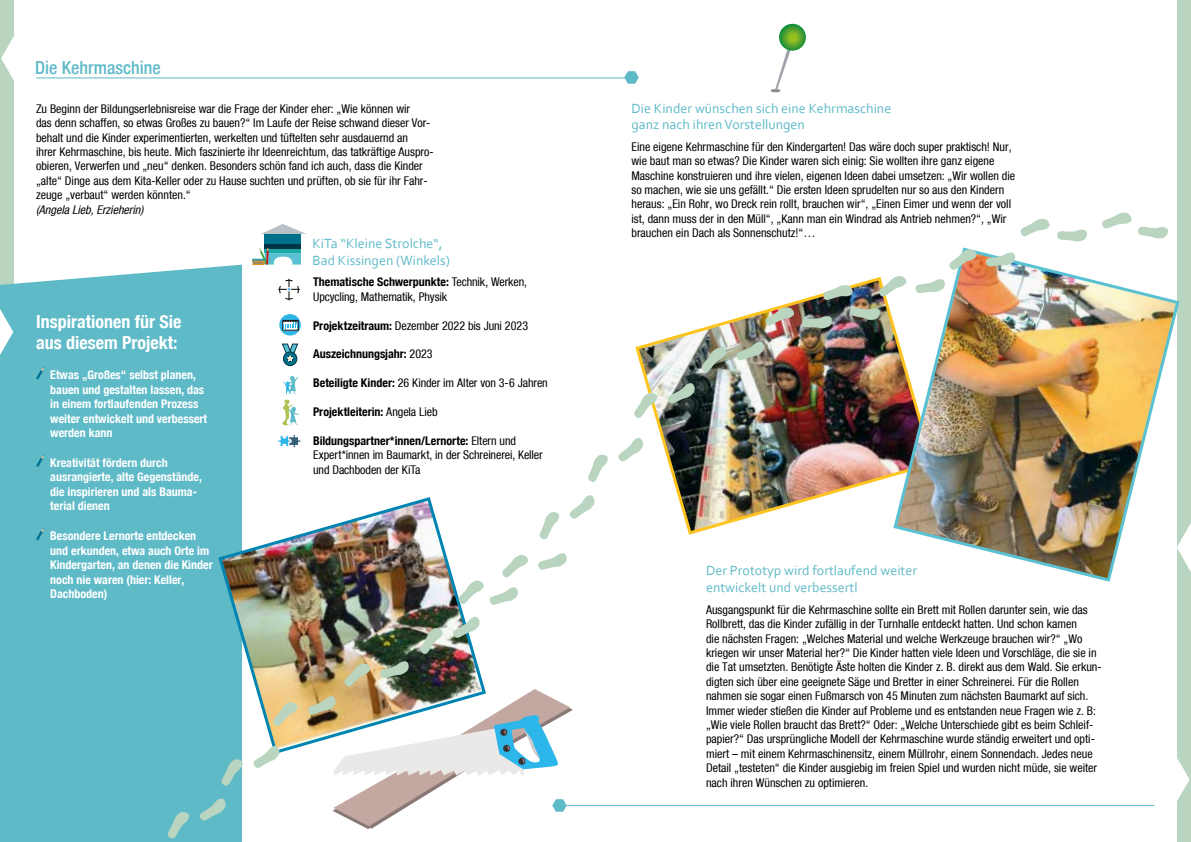
<style>
.page{position:relative;width:1191px;height:842px;background:#fff}
.page>*{position:absolute;margin:0;border:0;box-sizing:border-box;transform-origin:0 0}
.t1{font:700 condensed 18px/21.6px "Bfz";color:#fff}
.t2{font:500 condensed 18px "Bfz";color:#5fbac8}
.t3{font:14px/16.8px "Corbel";color:#5fbac8}
.t4{font:condensed 12px/14.4px "Bfz";color:#000}
.t5{font:700 condensed 12px/14.4px "Bfz";color:#fff}
.t6{font:700 condensed 12px "Bfz";color:#000}
.t7{font:italic condensed 12px "Bfz";color:#000}
.s1{font-weight:700}
.s2{font-weight:400}
</style>
<div class="page">
<div style="left:0;top:0;width:13px;height:842px;background:#b9d5c0"></div>
<div style="left:1177px;top:0;width:14px;height:842px;background:#b9d5c0"></div>
<div style="left:0;top:265px;width:242px;height:577px;background:#5fbac8"></div>
<svg style="left:278px;top:279px;width:22px;height:22px"></svg>
<svg style="left:279px;top:314px;width:22px;height:22px"></svg>
<svg style="left:283px;top:352px;width:14px;height:14px"></svg>
<div style="left:283px;top:352px;width:14px;height:14px;border:1px solid #003545;border-radius:50%"></div>
<svg style="left:282px;top:344px;width:16px;height:18px"></svg>
<svg style="left:282px;top:400px;width:17px;height:26px"></svg>
<svg style="left:0;top:309px;width:13px;height:46px"></svg>
<svg style="left:1154px;top:758px;width:35px;height:48px"></svg>
<svg style="left:1px;top:0;width:145px;height:121px"></svg>
<svg style="left:1181px;top:523px;width:10px;height:49px"></svg>
<hr style="left:36px;top:77px;width:595px;height:1px;background:#5fbac8">
<svg style="left:624px;top:71px;width:15px;height:13px"></svg>
<svg style="left:278px;top:435px;width:23px;height:13px"></svg>
<svg style="left:283px;top:376px;width:15px;height:18px"></svg>
<img style="left:216px;top:495px;width:264px;height:261px">
<img style="left:635px;top:277px;width:256px;height:258px">
<img style="left:891px;top:247px;width:290px;height:335px">
<hr style="left:559px;top:805px;width:595px;height:1px;background:#5fbac8">
<img style="left:770px;top:89px;width:11px;height:4px">
<svg style="left:775px;top:50px;width:16px;height:41px"></svg>
<svg style="left:779px;top:24px;width:27px;height:27px"></svg>
<svg style="left:36px;top:366px;width:8px;height:13px"></svg>
<svg style="left:36px;top:454px;width:8px;height:13px"></svg>
<svg style="left:36px;top:527px;width:8px;height:13px"></svg>
<div style="left:265px;top:233px;width:36px;height:11px;background:#00718c"></div>
<svg style="left:261px;top:224px;width:45px;height:10px"></svg>
<div style="left:265px;top:244px;width:36px;height:5px;background:#003545"></div>
<svg style="left:252px;top:246px;width:49px;height:19px"></svg>
<svg style="left:200px;top:798px;width:26px;height:23px"></svg>
<svg style="left:168px;top:812px;width:21px;height:26px"></svg>
<svg style="left:253px;top:746px;width:26px;height:22px"></svg>
<svg style="left:221px;top:759px;width:22px;height:27px"></svg>
<svg style="left:273px;top:702px;width:24px;height:24px"></svg>
<img style="left:308px;top:661px;width:265px;height:168px">
<svg style="left:453px;top:617px;width:26px;height:21px"></svg>
<svg style="left:420px;top:628px;width:22px;height:26px"></svg>
<svg style="left:538px;top:553px;width:29px;height:17px"></svg>
<svg style="left:458px;top:555px;width:70px;height:50px"></svg>
<svg style="left:569px;top:495px;width:25px;height:24px"></svg>
<svg style="left:539px;top:512px;width:20px;height:27px"></svg>
<svg style="left:618px;top:438px;width:25px;height:24px"></svg>
<svg style="left:588px;top:454px;width:20px;height:28px"></svg>
<svg style="left:667px;top:383px;width:28px;height:20px"></svg>
<svg style="left:634px;top:393px;width:23px;height:25px"></svg>
<svg style="left:736px;top:342px;width:28px;height:18px"></svg>
<svg style="left:701px;top:348px;width:25px;height:24px"></svg>
<svg style="left:802px;top:316px;width:30px;height:12px"></svg>
<svg style="left:765px;top:307px;width:29px;height:19px"></svg>
<svg style="left:850px;top:307px;width:29px;height:13px"></svg>
<svg style="left:823px;top:285px;width:29px;height:15px"></svg>
<svg style="left:915px;top:279px;width:30px;height:14px"></svg>
<svg style="left:879px;top:276px;width:27px;height:21px"></svg>
<svg style="left:985px;top:252px;width:30px;height:14px"></svg>
<svg style="left:949px;top:249px;width:27px;height:21px"></svg>
<svg style="left:1057px;top:230px;width:30px;height:12px"></svg>
<svg style="left:1020px;top:219px;width:29px;height:17px"></svg>
<svg style="left:1138px;top:227px;width:30px;height:11px"></svg>
<svg style="left:1102px;top:213px;width:29px;height:16px"></svg>
<h1 class="t2" style="left:35px;top:57px;width:127px">Die Kehrmaschine</h1>
<p class="t4" style="left:36px;top:101px;width:399px">Zu Beginn der Bildungserlebnisreise war die Frage der Kinder eher: „Wie können wir<br>das denn schaffen, so etwas Großes zu bauen?“ Im Laufe der Reise schwand dieser Vor&shy;behalt und die Kinder experimentierten, werkelten und tüftelten sehr ausdauernd an<br>ihrer Kehrmaschine, bis heute. Mich faszinierte ihr Ideenreichtum, das tatkräftige Auspro&shy;obieren, Verwerfen und „neu“ denken. Besonders schön fand ich auch, dass die Kinder „alte“ Dinge aus dem Kita-Keller oder zu Hause suchten und prüften, ob sie für ihr Fahr&shy;zeuge „verbaut“ werden könnten.“</p>
<p class="t7" style="left:36px;top:202px;width:109px">(Angela Lieb, Erzieherin)</p>
<h1 class="t1" style="left:36px;top:310px;width:147px">Inspirationen für Sie aus diesem Projekt:</h1>
<p class="t5" style="left:50px;top:368px;width:158px">Etwas „Großes“ selbst planen, bauen und gestalten lassen, das in einem fortlaufenden Prozess weiter entwickelt und verbessert werden kann</p>
<p class="t5" style="left:50px;top:455px;width:153px">Kreativität fördern durch ausrangierte, alte Gegenstände, die inspirieren und als Bauma&shy;terial dienen</p>
<p class="t5" style="left:50px;top:529px;width:164px">Besondere Lernorte entdecken und erkunden, etwa auch Orte im<br>Kindergarten, an denen die Kinder noch nie waren (hier: Keller,<br>Dachboden)</p>
<p class="t3" style="left:312px;top:234px;width:139px">KiTa “Kleine Strolche“,<br>Bad Kissingen (Winkels)</p>
<p class="t4" style="left:313px;top:275px;width:215px"><span class="s1">Thematische Schwerpunkte:</span> Technik, Werken,<br>Upcycling, Mathematik, Physik</p>
<p class="t4" style="left:313px;top:318px;width:216px"><span class="s1">Projektzeitraum:</span> Dezember 2022 bis Juni 2023</p>
<p class="t6" style="left:313px;top:347px;width:121px">Auszeichnungsjahr: <span class="s2">2023</span></p>
<p class="t4" style="left:313px;top:376px;width:236px"><span class="s1">Beteiligte Kinder:</span> 26 Kinder im Alter von 3-6 Jahren</p>
<p class="t6" style="left:313px;top:404px;width:126px">Projektleiterin: <span class="s2">Angela Lieb</span></p>
<p class="t4" style="left:313px;top:433px;width:231px"><span class="s1">Bildungspartner*innen/Lernorte:</span> Eltern und<br>Expert*innen im Baumarkt, in der Schreinerei, Keller und Dachboden der KiTa</p>
<p class="t3" style="left:631px;top:99px;width:261px">Die Kinder wünschen sich eine Kehrmaschine ganz nach ihren Vorstellungen</p>
<p class="t4" style="left:631px;top:139px;width:385px">Eine eigene Kehrmaschine für den Kindergarten! Das wäre doch super praktisch! Nur, wie baut man so etwas? Die Kinder waren sich einig: Sie wollten ihre ganz eigene Maschine konstruieren und ihre vielen, eigenen Ideen dabei umsetzen: „Wir wollen die so machen, wie sie uns gefällt.“ Die ersten Ideen sprudelten nur so aus den Kindern heraus: „Ein Rohr, wo Dreck rein rollt, brauchen wir“, „Einen Eimer und wenn der voll ist, dann muss der in den Müll“, „Kann man ein Windrad als Antrieb nehmen?“, „Wir brauchen ein Dach als Sonnenschutz!“…</p>
<p class="t3" style="left:706px;top:562px;width:212px">Der Prototyp wird fortlaufend weiter entwickelt und verbessertl</p>
<p class="t4" style="left:706px;top:602px;width:397px">Ausgangspunkt für die Kehrmaschine sollte ein Brett mit Rollen darunter sein, wie das Rollbrett, das die Kinder zufällig in der Turnhalle entdeckt hatten. Und schon kamen<br>die nächsten Fragen: „Welches Material und welche Werkzeuge brauchen wir?“ „Wo kriegen wir unser Material her?“ Die Kinder hatten viele Ideen und Vorschläge, die sie in die Tat umsetzten. Benötigte Äste holten die Kinder z. B. direkt aus dem Wald. Sie erkun&shy;digten sich über eine geeignete Säge und Bretter in einer Schreinerei. Für die Rollen nahmen sie sogar einen Fußmarsch von 45 Minuten zum nächsten Baumarkt auf sich.<br>Immer wieder stießen die Kinder auf Probleme und es entstanden neue Fragen wie z. B: „Wie viele Rollen braucht das Brett?“ Oder: „Welche Unterschiede gibt es beim Schleif&shy;papier?“ Das ursprüngliche Modell der Kehrmaschine wurde ständig erweitert und opti&shy;miert – mit einem Kehrmaschinensitz, einem Müllrohr, einem Sonnendach. Jedes neue Detail „testeten“ die Kinder ausgiebig im freien Spiel und wurden nicht müde, sie weiter nach ihren Wünschen zu optimieren.</p>
</div>
